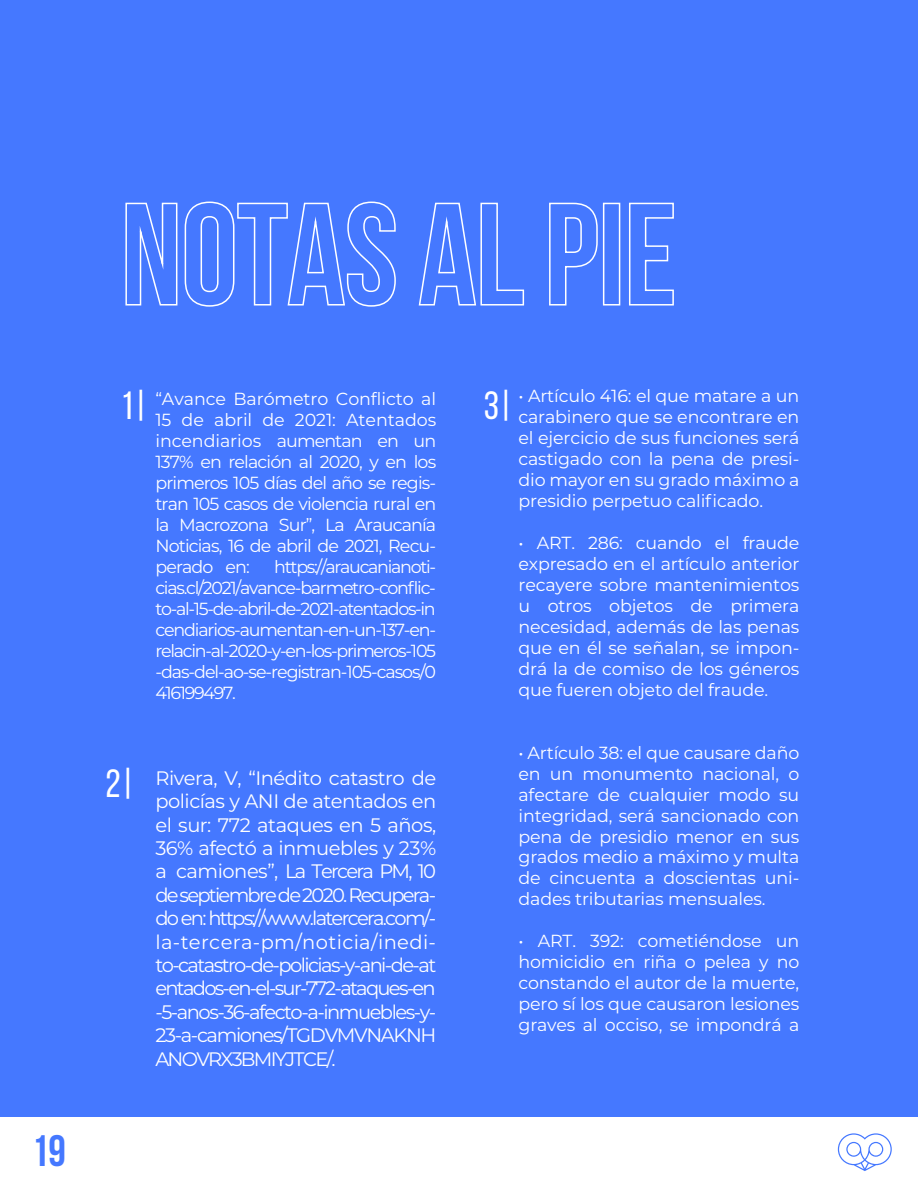
<style>
.page{position:relative;width:918px;height:1188px;background:#fff}
.page>*{position:absolute;margin:0;border:0;box-sizing:border-box;transform-origin:0 0}
.t1{font:700 43.95px "Bebas Neue";color:#4578ff}
.t2{font:39.45px "Bebas Neue";color:#fff}
.t3{font:19.5px/23.4px "Montserrat";letter-spacing:-.075em;color:#fff;text-align:justify}
.t4{font:17.55px/21px "Montserrat";letter-spacing:-.01em;color:#fff;text-align:justify}
</style>
<div class="page">
<svg style="left:838px;top:1133px;width:54px;height:38px"></svg>
<div style="left:0;top:0;width:918px;height:1117px;background:#4578ff"></div>
<svg style="left:125px;top:202px;width:53px;height:104px"></svg>
<svg style="left:184px;top:201px;width:212px;height:106px"></svg>
<svg style="left:418px;top:202px;width:107px;height:104px"></svg>
<svg style="left:549px;top:202px;width:49px;height:104px"></svg>
<div style="left:603px;top:203px;width:17px;height:103px;border:2px solid #fff"></div>
<svg style="left:629px;top:202px;width:45px;height:104px"></svg>
<h1 class="t1" style="left:32px;top:1127px;width:36px">19</h1>
<h2 class="t2" style="left:121px;top:384px;width:29px">1|</h2>
<p class="t4" style="left:519px;top:385px;width:282px">• Artículo 416: el que matare a un carabinero que se encontrare en el ejercicio de sus funciones será castigado con la pena de presi&shy;dio mayor en su grado máximo a presidio perpetuo calificado.</p>
<p class="t4" style="left:519px;top:532px;width:282px">• ART. 286: cuando el fraude expresado en el artículo anterior recayere sobre mantenimientos u otros objetos de primera necesidad, además de las penas que en él se señalan, se impon&shy;drá la de comiso de los géneros que fueren objeto del fraude.</p>
<h2 class="t2" style="left:484px;top:384px;width:31px">3|</h2>
<p class="t4" style="left:155px;top:388px;width:282px">“Avance Barómetro Conflicto al 15 de abril de 2021: Atentados incendiarios aumentan en un 137% en relación al 2020, y en los primeros 105 días del año se regis&shy;tran 105 casos de violencia rural en la Macrozona Sur”, La Araucanía Noticias, 16 de abril de 2021, Recu&shy;perado en:</p>
<p class="t4" style="left:155px;top:555px;width:282px;text-indent:119px">https://araucanianoti&shy;cias.cl/2021/avance-barmetro-conflic&shy;to-al-15-de-abril-de-2021-atentados-in cendiarios-aumentan-en-un-137-en&shy;relacin-al-2020-y-en-los-primeros-105 -das-del-ao-se-registran-105-casos/0<br>416199497.</p>
<h2 class="t2" style="left:106px;top:762px;width:31px">2|</h2>
<p class="t3" style="left:155px;top:766px;width:283px">Rivera, V, “Inédito catastro de policías y ANI de atentados en el sur: 772 ataques en 5 años, 36% afectó a inmuebles y 23% a camiones”, La Tercera PM, 10 de septiembre de 2020.Recupera&shy;do en: https://www.latercera.com/- la-tercera-pm/noticia/inedi&shy;to-catastro-de-policias-y-ani-de-at entados-en-el-sur-772-ataques-en -5-anos-36-afecto-a-inmuebles-y-23-a-camiones/TGDVMVNAKNH ANOVRX3BMIYJTCE/.</p>
<p class="t4" style="left:519px;top:741px;width:282px">• Artículo 38: el que causare daño en un monumento nacional, o afectare de cualquier modo su integridad, será sancionado con pena de presidio menor en sus grados medio a máximo y multa de cincuenta a doscientas uni&shy;dades tributarias mensuales.</p>
<p class="t4" style="left:519px;top:930px;width:282px">• ART. 392: cometiéndose un homicidio en riña o pelea y no constando el autor de la muerte, pero sí los que causaron lesiones graves al occiso, se impondrá a</p>
</div>
